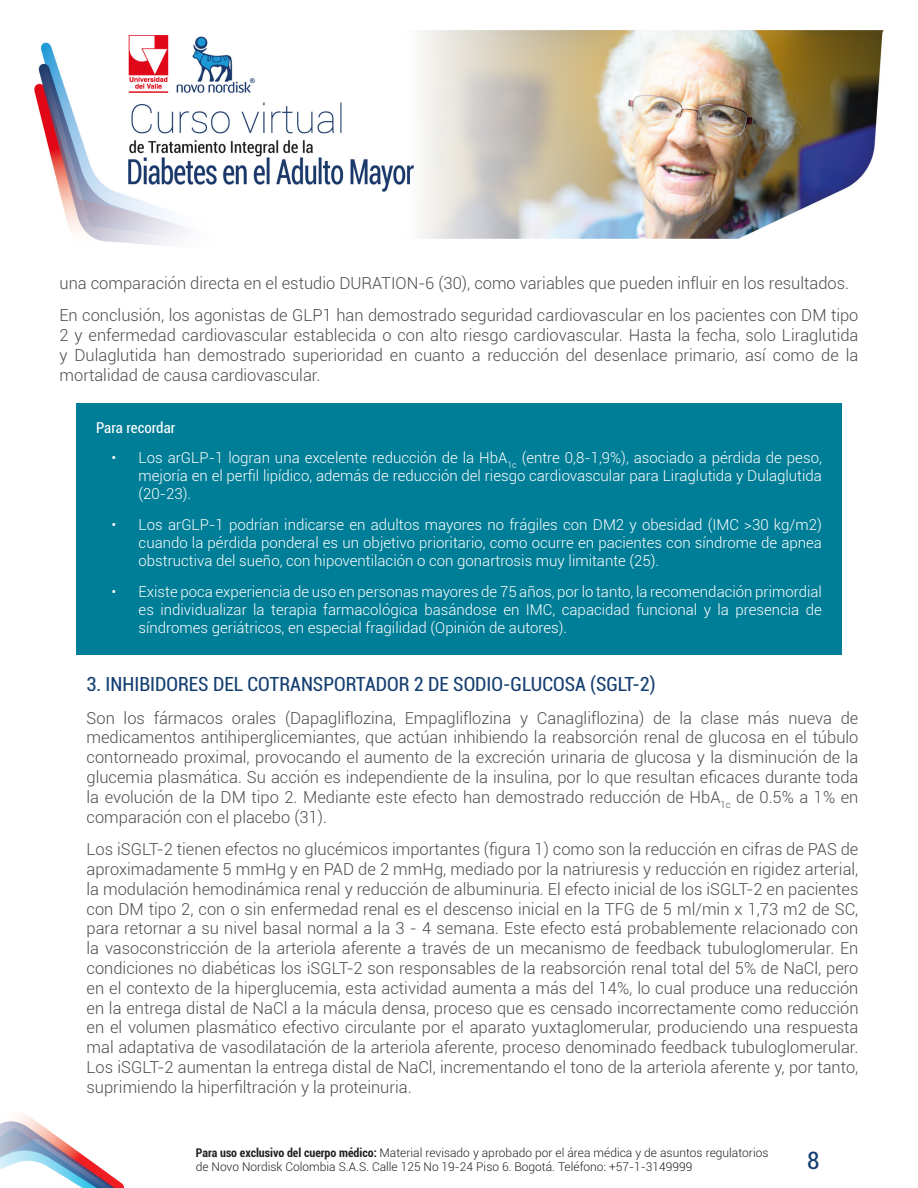
<style>
.page{position:relative;width:918px;height:1188px;background:#fff}
.page>*{position:absolute;margin:0;border:0;box-sizing:border-box;transform-origin:0 0}
.t1{font:condensed 24px "Roboto";color:#153f71}
.t2{font:condensed 19.5px "Roboto";color:#153f71}
.t3{font:300 16.5px/19.8px "Roboto";color:#4b4c4d;text-align:justify}
.t4{font:300 15px/18px "Roboto";color:#fff;text-align:justify}
.t5{font:condensed 15px "Roboto";color:#fff}
.t6{font:300 12px/14.4px "Roboto";color:#231f20}
.s1{font-weight:700;font-stretch:condensed}
</style>
<div class="page">
<img style="left:34px;top:30px;width:850px;height:216px">
<svg style="left:0;top:1113px;width:124px;height:75px"></svg>
<div style="left:76px;top:403px;width:766px;height:251px;background:#007e97"></div>
<p class="t3" style="left:60px;top:267px;width:800px;line-height:32.5px">una comparación directa en el estudio DURATION-6 (30), como variables que pueden influir en los resultados.<br>En conclusión, los agonistas de GLP1 han demostrado seguridad cardiovascular en los pacientes con DM tipo</p>
<p class="t3" style="left:60px;top:326px;width:800px">2 y enfermedad cardiovascular establecida o con alto riesgo cardiovascular. Hasta la fecha, solo Liraglutida y Dulaglutida han demostrado superioridad en cuanto a reducción del desenlace primario, así como de la mortalidad de causa cardiovascular.</p>
<p class="t5" style="left:96px;top:419px;width:81px">Para recordar</p>
<p class="t4" style="left:139px;top:449px;width:685px;text-indent:-27px">• Los arGLP-1 logran una excelente reducción de la HbA<sub>1c</sub> (entre 0,8-1,9%), asociado a pérdida de peso, mejoría en el perfil lipídico, además de reducción del riesgo cardiovascular para Liraglutida y Dulaglutida (20-23).</p>
<p class="t4" style="left:139px;top:516px;width:685px;text-indent:-27px">• Los arGLP-1 podrían indicarse en adultos mayores no frágiles con DM2 y obesidad (IMC &gt;30 kg/m2) cuando la pérdida ponderal es un objetivo prioritario, como ocurre en pacientes con síndrome de apnea obstructiva del sueño, con hipoventilación o con gonartrosis muy limitante (25).</p>
<p class="t4" style="left:139px;top:583px;width:685px;text-indent:-27px">• Existe poca experiencia de uso en personas mayores de 75 años, por lo tanto, la recomendación primordial es individualizar la terapia farmacológica basándose en IMC, capacidad funcional y la presencia de síndromes geriátricos, en especial fragilidad (Opinión de autores).</p>
<p class="t2" style="left:87px;top:673px;width:571px">3. INHIBIDORES DEL COTRANSPORTADOR 2 DE SODIO-GLUCOSA (SGLT-2)</p>
<p class="t3" style="left:87px;top:708px;width:773px">Son los fármacos orales (Dapagliflozina, Empagliflozina y Canagliflozina) de la clase más nueva de medicamentos antihiperglicemiantes, que actúan inhibiendo la reabsorción renal de glucosa en el túbulo contorneado proximal, provocando el aumento de la excreción urinaria de glucosa y la disminución de la glucemia plasmática. Su acción es independiente de la insulina, por lo que resultan eficaces durante toda la evolución de la DM tipo 2. Mediante este efecto han demostrado reducción de HbA<sub>1c</sub> de 0.5% a 1% en comparación con el placebo (31).</p>
<p class="t3" style="left:87px;top:840px;width:774px">Los iSGLT-2 tienen efectos no glucémicos importantes (figura 1) como son la reducción en cifras de PAS de aproximadamente 5 mmHg y en PAD de 2 mmHg, mediado por la natriuresis y reducción en rigidez arterial, la modulación hemodinámica renal y reducción de albuminuria. El efecto inicial de los iSGLT-2 en pacientes con DM tipo 2, con o sin enfermedad renal es el descenso inicial en la TFG de 5 ml/min x 1,73 m2 de SC, para retornar a su nivel basal normal a la 3 - 4 semana. Este efecto está probablemente relacionado con la vasoconstricción de la arteriola aferente a través de un mecanismo de feedback tubuloglomerular. En condiciones no diabéticas los iSGLT-2 son responsables de la reabsorción renal total del 5% de NaCl, pero en el contexto de la hiperglucemia, esta actividad aumenta a más del 14%, lo cual produce una reducción en la entrega distal de NaCl a la mácula densa, proceso que es censado incorrectamente como reducción en el volumen plasmático efectivo circulante por el aparato yuxtaglomerular, produciendo una respuesta mal adaptativa de vasodilatación de la arteriola aferente, proceso denominado feedback tubuloglomerular.<br>Los iSGLT-2 aumentan la entrega distal de NaCl, incrementando el tono de la arteriola aferente y, por tanto, suprimiendo la hiperfiltración y la proteinuria.</p>
<p class="t6" style="left:196px;top:1145px;width:574px"><span class="s1">Para uso exclusivo del cuerpo médico:</span> Material revisado y aprobado por el área médica y de asuntos regulatorios de Novo Nordisk Colombia S.A.S. Calle 125 No 19-24 Piso 6. Bogotá. Teléfono: +57-1-3149999</p>
<h1 class="t1" style="left:807px;top:1147px;width:14px">8</h1>
</div>
